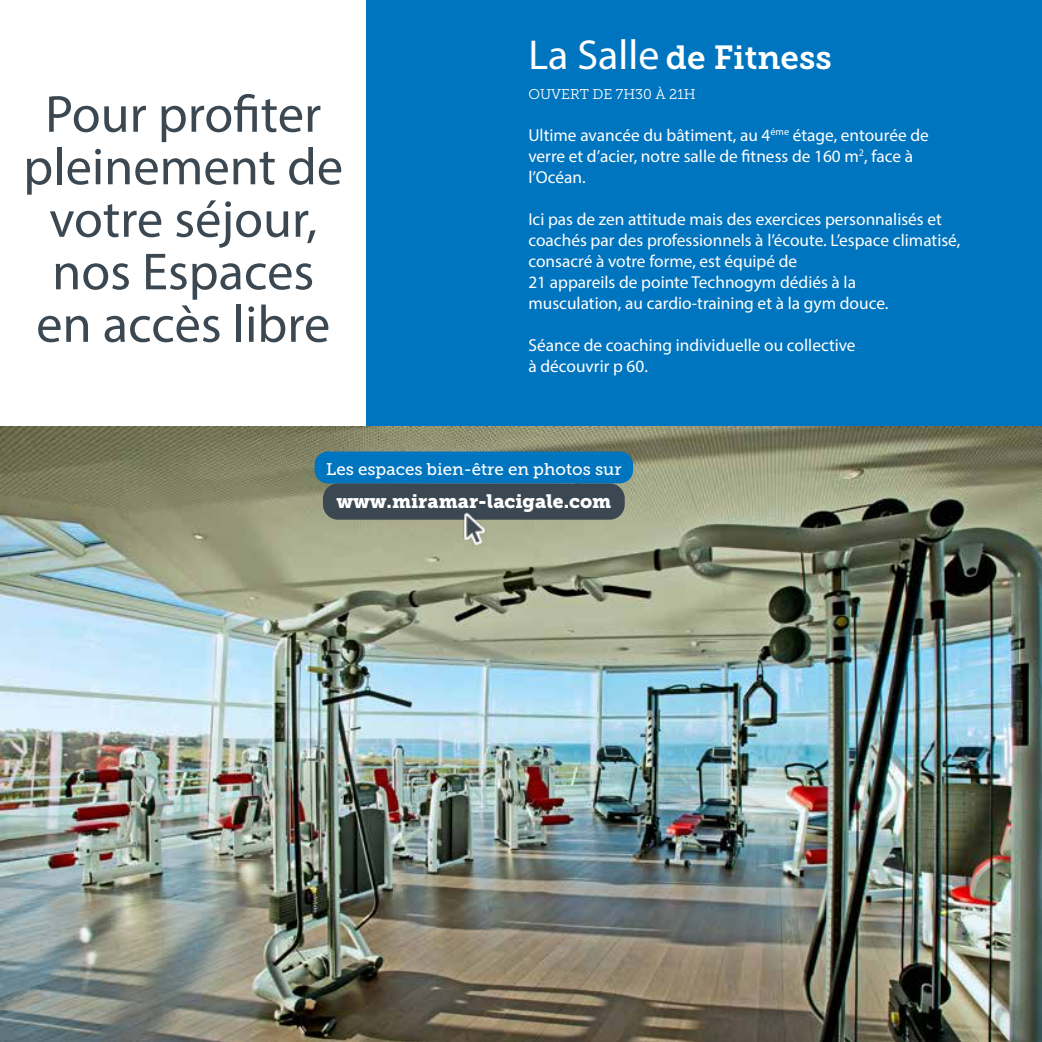
<style>
.page{position:relative;width:1042px;height:1042px;background:#fff}
.page>*{position:absolute;margin:0;border:0;box-sizing:border-box;transform-origin:0 0}
.t1{font:52.5px/52.5px "Myriad Pro";color:#3c4851;text-align:center}
.t2{font:33.25px "Museo Slab 700";color:#fff}
.t3{font:19.25px "Museo Slab 900";color:#fff}
.t4{font:17.32px/21px "Myriad Pro";color:#fff}
.t5{font:16.97px "Museo Slab 500";color:#fff}
.t6{font:14.17px "Museo Slab 300";color:#fff}
.s1{font-family:"Myriad Pro";font-size:42px}
</style>
<div class="page">
<div style="left:366px;top:0;width:676px;height:1042px;background:#0075bf"></div>
<img style="left:0;top:426px;width:1042px;height:616px">
<div style="left:323px;top:483px;width:302px;height:37px;background:#3c4851;border-radius:15px"></div>
<div style="left:315px;top:451px;width:318px;height:32px;background:#0075bf;border-radius:13px"></div>
<img style="left:456px;top:512px;width:35px;height:34px">
<h1 class="t1" style="left:23px;top:87px;width:321px">Pour profiter pleinement de votre séjour, nos Espaces en accès libre</h1>
<h2 class="t2" style="left:528px;top:38px;width:305px"><span class="s1">La Salle</span> de Fitness</h2>
<p class="t6" style="left:528px;top:86px;width:169px">OUVERT DE 7H30 À 21H</p>
<p class="t4" style="left:528px;top:124px;width:402px">Ultime avancée du bâtiment, au 4<sup>éme</sup> étage, entourée de verre et d’acier, notre salle de fitness de 160 m<sup>2</sup>, face à l’Océan.</p>
<p class="t4" style="left:528px;top:208px;width:433px">Ici pas de zen attitude mais des exercices personnalisés et coachés par des professionnels à l’écoute. L’espace climatisé, consacré à votre forme, est équipé de<br>21 appareils de pointe Technogym dédiés à la<br>musculation, au cardio-training et à la gym douce.</p>
<p class="t4" style="left:528px;top:334px;width:329px">Séance de coaching individuelle ou collective à découvrir p 60.</p>
<p class="t5" style="left:326px;top:460px;width:297px">Les espaces bien-être en photos sur</p>
<p class="t3" style="left:336px;top:490px;width:276px">www.miramar-lacigale.com</p>
</div>
